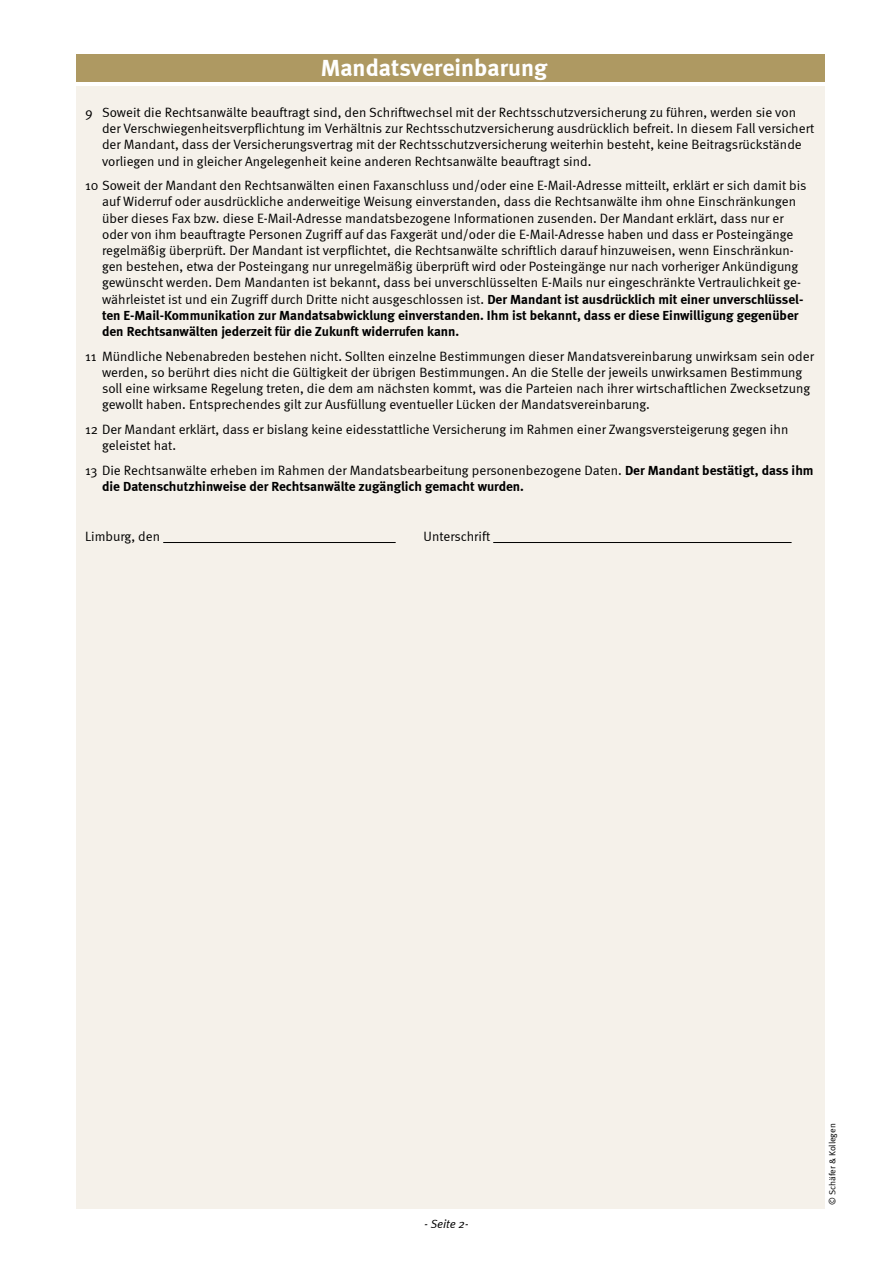
<style>
.page{position:relative;width:893px;height:1263px;background:#fff}
.page>*{position:absolute;margin:0;border:0;box-sizing:border-box;transform-origin:0 0}
.t1{font:700 24px "Meta";color:#fff}
.t2{font:13.5px/16.2px "Meta Normal";color:#000}
.t3{font:700 13.5px/16.2px "Meta";color:#000}
.t4{font:italic 12px "Meta Normal";letter-spacing:-.005em;color:#000}
.t5{font:9px "Meta Normal";letter-spacing:-.005em;color:#000}
.s1{font-family:"Meta";font-weight:700}
</style>
<div class="page">
<div style="left:77px;top:86px;width:748px;height:1123px;background:#f5f1ea"></div>
<div style="left:77px;top:54px;width:748px;height:27px;background:#ae9962"></div>
<hr style="left:163px;top:542px;width:233px;height:1px;background:#000">
<hr style="left:493px;top:542px;width:299px;height:1px;background:#000">
<h1 class="t1" style="left:321px;top:53px;width:228px">Mandatsvereinbarung</h1>
<p class="t2" style="left:102px;top:104px;width:714px;text-indent:-17px">9 Soweit die Rechtsanwälte beauftragt sind, den Schriftwechsel mit der Rechtsschutzversicherung zu führen, werden sie von der Verschwiegenheitsverpflichtung im Verhältnis zur Rechtsschutzversicherung ausdrücklich befreit. In diesem Fall versichert der Mandant, dass der Versicherungsvertrag mit der Rechtsschutzversicherung weiterhin besteht, keine Beitragsrückstände vorliegen und in gleicher Angelegenheit keine anderen Rechtsanwälte beauftragt sind.</p>
<p class="t2" style="left:102px;top:177px;width:706px;text-indent:-17px">10 Soweit der Mandant den Rechtsanwälten einen Faxanschluss und/oder eine E-Mail-Adresse mitteilt, erklärt er sich damit bis auf Widerruf oder ausdrückliche anderweitige Weisung einverstanden, dass die Rechtsanwälte ihm ohne Einschränkungen über dieses Fax bzw. diese E-Mail-Adresse mandatsbezogene Informationen zusenden. Der Mandant erklärt, dass nur er oder von ihm beauftragte Personen Zugriff auf das Faxgerät und/oder die E-Mail-Adresse haben und dass er Posteingänge regelmäßig überprüft. Der Mandant ist verpflichtet, die Rechtsanwälte schriftlich darauf hinzuweisen, wenn Einschränkun&shy;gen bestehen, etwa der Posteingang nur unregelmäßig überprüft wird oder Posteingänge nur nach vorheriger Ankündigung gewünscht werden. Dem Mandanten ist bekannt, dass bei unverschlüsselten E-Mails nur eingeschränkte Vertraulichkeit ge&shy;währleistet ist und ein Zugriff durch Dritte nicht ausgeschlossen ist. <span class="s1">Der Mandant ist ausdrücklich mit einer unverschlüssel-</span></p>
<p class="t3" style="left:102px;top:307px;width:698px">ten E-Mail-Kommunikation zur Mandatsabwicklung einverstanden. Ihm ist bekannt, dass er diese Einwilligung gegenüber den Rechtsanwälten jederzeit für die Zukunft widerrufen kann.</p>
<p class="t2" style="left:102px;top:348px;width:713px;text-indent:-17px">11 Mündliche Nebenabreden bestehen nicht. Sollten einzelne Bestimmungen dieser Mandatsvereinbarung unwirksam sein oder werden, so berührt dies nicht die Gültigkeit der übrigen Bestimmungen. An die Stelle der jeweils unwirksamen Bestimmung soll eine wirksame Regelung treten, die dem am nächsten kommt, was die Parteien nach ihrer wirtschaftlichen Zwecksetzung gewollt haben. Entsprechendes gilt zur Ausfüllung eventueller Lücken der Mandatsvereinbarung.</p>
<p class="t2" style="left:102px;top:421px;width:688px;text-indent:-17px">12 Der Mandant erklärt, dass er bislang keine eidesstattliche Versicherung im Rahmen einer Zwangsversteigerung gegen ihn geleistet hat.</p>
<p class="t2" style="left:85px;top:462px;width:730px">13 Die Rechtsanwälte erheben im Rahmen der Mandatsbearbeitung personenbezogene Daten. <span class="s1">Der Mandant bestätigt, dass ihm</span></p>
<p class="t3" style="left:102px;top:478px;width:423px">die Datenschutzhinweise der Rechtsanwälte zugänglich gemacht wurden.</p>
<p class="t2" style="left:85px;top:528px;width:77px">Limburg, den</p>
<p class="t2" style="left:424px;top:528px;width:68px">Unterschrift</p>
<p class="t4" style="left:424px;top:1217px;width:46px">- Seite 2-</p>
<p class="t5" style="left:827px;top:1205px;width:83px;rotate:-90deg">© Schäfer &amp; Kollegen</p>
</div>
